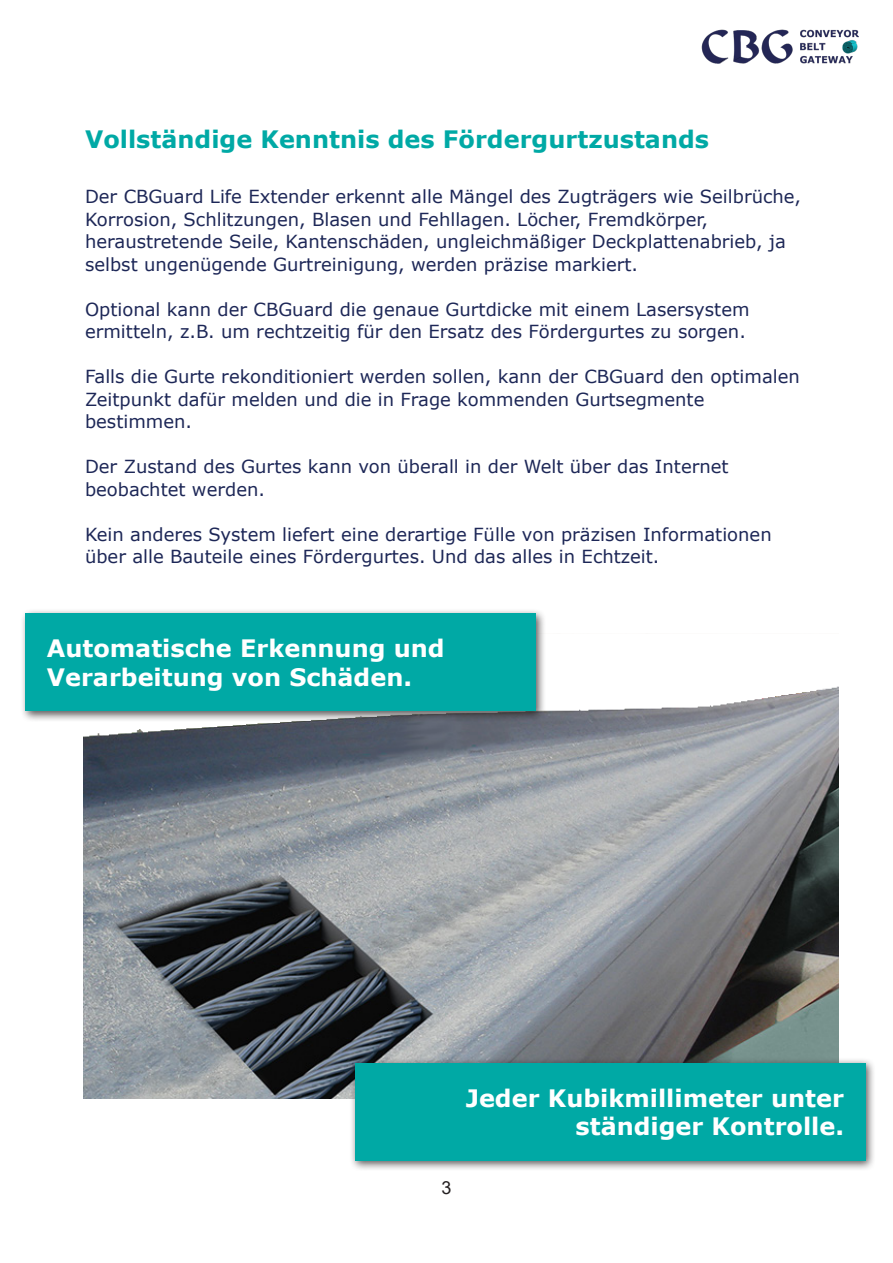
<style>
.page{position:relative;width:893px;height:1263px;background:#fff}
.page>*{position:absolute;margin:0;border:0;box-sizing:border-box;transform-origin:0 0}
.t1{font:700 24px "Verdana";color:#fff}
.t2{font:700 24px "Verdana";color:#00a9a5}
.t3{font:18px/22.5px "Verdana";color:#1d2757}
.t4{font:18px "Arial";color:#231f20}
</style>
<div class="page">
<img style="left:701px;top:29px;width:157px;height:34px">
<img style="left:84px;top:686px;width:755px;height:412px">
<div style="left:350px;top:1057px;width:526px;height:115px;background:#231f20;opacity:.75"></div>
<div style="left:355px;top:1063px;width:510px;height:98px;background:#00a9a5"></div>
<div style="left:20px;top:608px;width:527px;height:114px;background:#231f20;opacity:.75"></div>
<div style="left:26px;top:613px;width:510px;height:98px;background:#00a9a5"></div>
<p class="t2" style="left:85px;top:122px;width:625px">Vollständige Kenntnis des Fördergurtzustands</p>
<p class="t3" style="left:85px;top:185px;width:718px">Der CBGuard Life Extender erkennt alle Mängel des Zugträgers wie Seilbrüche, Korrosion, Schlitzungen, Blasen und Fehllagen. Löcher, Fremdkörper, heraustretende Seile, Kantenschäden, ungleichmäßiger Deckplattenabrieb, ja selbst ungenügende Gurtreinigung, werden präzise markiert.</p>
<p class="t3" style="left:85px;top:298px;width:666px">Optional kann der CBGuard die genaue Gurtdicke mit einem Lasersystem ermitteln, z.B. um rechtzeitig für den Ersatz des Fördergurtes zu sorgen.</p>
<p class="t3" style="left:85px;top:365px;width:716px">Falls die Gurte rekonditioniert werden sollen, kann der CBGuard den optimalen<br>Zeitpunkt dafür melden und die in Frage kommenden Gurtsegmente bestimmen.</p>
<p class="t3" style="left:85px;top:455px;width:645px">Der Zustand des Gurtes kann von überall in der Welt über das Internet beobachtet werden.</p>
<p class="t3" style="left:85px;top:523px;width:688px">Kein anderes System liefert eine derartige Fülle von präzisen Informationen über alle Bauteile eines Fördergurtes. Und das alles in Echtzeit.</p>
<p class="t1" style="left:47px;top:631px;width:399px">Automatische Erkennung und</p>
<p class="t1" style="left:47px;top:660px;width:367px">Verarbeitung von Schäden.</p>
<p class="t1" style="left:466px;top:1081px;width:380px">Jeder Kubikmillimeter unter</p>
<p class="t1" style="left:575px;top:1109px;width:270px">ständiger Kontrolle.</p>
<p class="t4" style="left:441px;top:1175px;width:12px">3</p>
</div>
